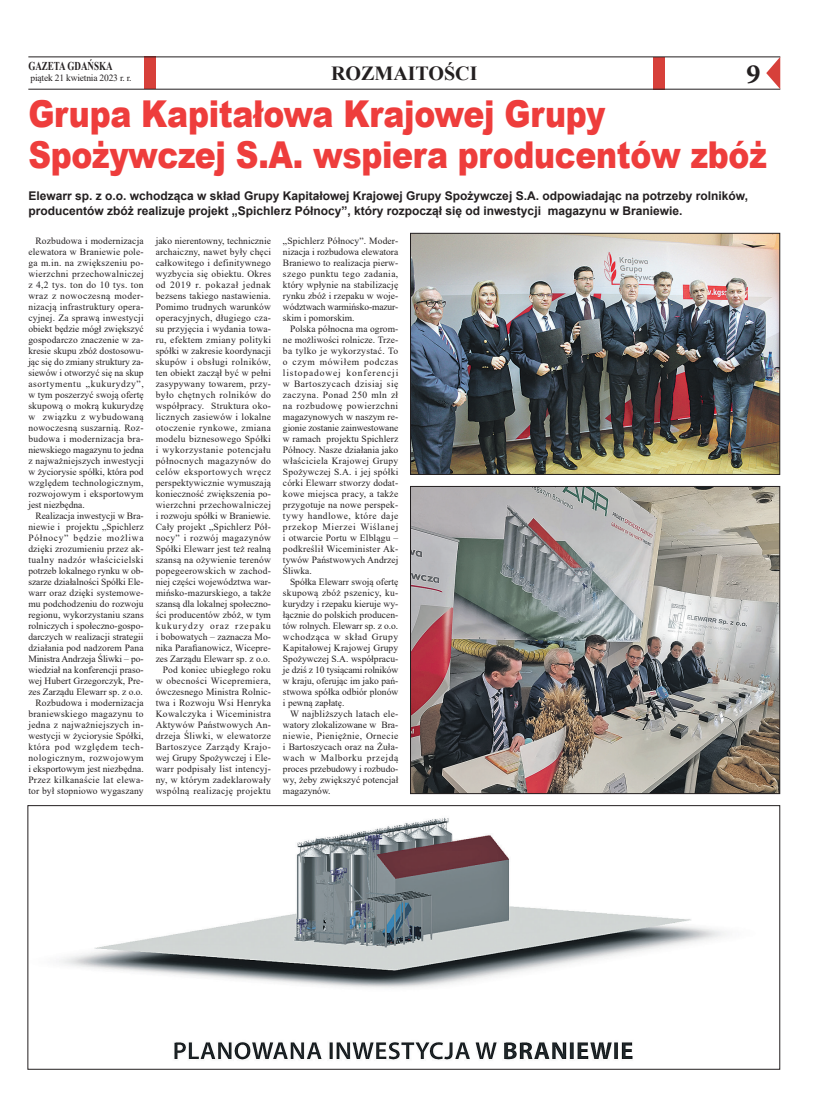
<style>
.page{position:relative;width:820px;height:1106px;background:#fff}
.page>*{position:absolute;margin:0;border:0;box-sizing:border-box;transform-origin:0 0}
.t1{font:900 37px/41px "Arial";letter-spacing:-.01em;color:#ee3d3c;scale:.85 1}
.t2{font:700 28px "Minion Pro";color:#231f20}
.t3{font:700 20px "Times New Roman";color:#231f20}
.t4{font:700 12px/15.5px "Arial";color:#231f20}
.t5{font:700 12px "Times New Roman";color:#231f20;scale:.75 1}
.t6{font:9.5px/11px "Times New Roman";letter-spacing:.015em;color:#231f20;text-align:justify}
.t7{font:9.5px "Times New Roman";letter-spacing:-.02em;color:#231f20}
</style>
<div class="page">
<svg style="left:766px;top:58px;width:14px;height:31px"></svg>
<div style="left:652px;top:57px;width:12px;height:32px;background:#d7403a"></div>
<div style="left:144px;top:57px;width:11px;height:32px;background:#d7403a"></div>
<hr style="left:28px;top:57px;width:752px;height:1px;background:#231f20">
<hr style="left:28px;top:89px;width:752px;height:1px;background:#231f20">
<img style="left:56px;top:817px;width:670px;height:243px">
<div style="left:27px;top:805px;width:753px;height:264px;border:1px solid #231f20"></div>
<img style="left:412px;top:235px;width:366px;height:238px">
<div style="left:410px;top:233px;width:370px;height:242px;border:1px solid #231f20"></div>
<img style="left:412px;top:488px;width:366px;height:304px">
<div style="left:410px;top:486px;width:370px;height:308px;border:1px solid #231f20"></div>
<p class="t5" style="left:28px;top:57px;width:114px">GAZETA GDAŃSKA</p>
<p class="t7" style="left:31px;top:71px;width:103px">piątek 21 kwietnia 2023 r. r.</p>
<h3 class="t3" style="left:331px;top:59px;width:148px">ROZMAITOŚCI</h3>
<h2 class="t2" style="left:746px;top:54px;width:15px">9</h2>
<h1 class="t1" style="left:28px;top:92px;width:869px">Grupa Kapitałowa Krajowej Grupy<br>Spożywczej S.A. wspiera producentów zbóż</h1>
<p class="t4" style="left:28px;top:188px;width:721px">Elewarr sp. z o.o. wchodząca w skład Grupy Kapitałowej Krajowej Grupy Spożywczej S.A. odpowiadając na potrzeby rolników, producentów zbóż realizuje projekt „Spichlerz Północy”, który rozpoczął się od inwestycji magazynu w Braniewie.</p>
<p class="t6" style="left:28px;top:235px;width:117px;text-indent:7px">Rozbudowa i modernizacja elewatora w Braniewie pole&shy;ga m.in. na zwiększeniu po&shy;wierzchni przechowalniczej z 4,2 tys. ton do 10 tys. ton wraz z nowoczesną moder&shy;nizacją infrastruktury opera&shy;cyjnej. Za sprawą inwestycji obiekt będzie mógł zwiększyć gospodarczo znaczenie w za&shy;kresie skupu zbóż dostosowu&shy;jąc się do zmiany struktury za&shy;siewów i otworzyć się na skup asortymentu „kukurydzy”, w tym poszerzyć swoją ofertę skupową o mokrą kukurydzę w związku z wybudowaną nowoczesną suszarnią. Roz&shy;budowa i modernizacja bra&shy;niewskiego magazynu to jedna z najważniejszych inwestycji w życiorysie spółki, która pod względem technologicznym, rozwojowym i eksportowym jest niezbędna.</p>
<p class="t6" style="left:28px;top:510px;width:117px;text-align:right">Realizacja inwestycji w Bra&shy;niewie i projektu „Spichlerz<br>Północy” będzie możliwa dzięki zrozumieniu przez ak&shy;tualny nadzór właścicielski potrzeb lokalnego rynku w ob&shy;szarze działalności Spółki Ele&shy;warr oraz dzięki systemowe&shy;mu podchodzeniu do rozwoju regionu, wykorzystaniu szans rolniczych i społeczno-gospo&shy;darczych w realizacji strategii działania pod nadzorem Pana<br>Ministra Andrzeja Śliwki – po&shy;wiedział na konferencji praso&shy;wej Hubert Grzegorczyk, Pre&shy;zes Zarządu Elewarr sp. z o.o.<br>Rozbudowa i modernizacja braniewskiego magazynu to jedna z najważniejszych in&shy;westycji w życiorysie Spółki, która pod względem tech&shy;nologicznym, rozwojowym i eksportowym jest niezbędna.<br>Przez kilkanaście lat elewa&shy;tor był stopniowo wygaszany</p>
<p class="t6" style="left:156px;top:235px;width:117px;text-align:right">jako nierentowny, technicznie archaiczny, nawet były chęci całkowitego i definitywnego wyzbycia się obiektu. Okres od 2019 r. pokazał jednak bezsens takiego nastawienia.<br>Pomimo trudnych warunków operacyjnych, długiego cza&shy;su przyjęcia i wydania towa&shy;ru, efektem zmiany polityki spółki w zakresie koordynacji skupów i obsługi rolników, ten obiekt zaczął być w pełni zasypywany towarem, przy&shy;było chętnych rolników do współpracy. Struktura oko&shy;licznych zasiewów i lokalne otoczenie rynkowe, zmiana modelu biznesowego Spółki i wykorzystanie potencjału północnych magazynów do celów eksportowych wręcz perspektywicznie wymuszają konieczność zwiększenia po&shy;wierzchni przechowalniczej i rozwoju spółki w Braniewie.<br>Cały projekt „Spichlerz Pół&shy;nocy” i rozwój magazynów<br>Spółki Elewarr jest też realną szansą na ożywienie terenów popegeerowskich w zachod&shy;niej części województwa war&shy;mińsko-mazurskiego, a także szansą dla lokalnej społeczno&shy;ści producentów zbóż, w tym kukurydzy oraz rzepaku i bobowatych – zaznacza Mo&shy;nika Parafianowicz, Wicepre&shy;zes Zarządu Elewarr sp. z o.o.<br>Pod koniec ubiegłego roku w obecności Wicepremiera, ówczesnego Ministra Rolnic&shy;twa i Rozwoju Wsi Henryka<br>Kowalczyka i Wiceministra<br>Aktywów Państwowych An&shy;drzeja Śliwki, w elewatorze<br>Bartoszyce Zarządy Krajo&shy;wej Grupy Spożywczej i Ele&shy;warr podpisały list intencyj&shy;ny, w którym zadeklarowały wspólną realizację projektu</p>
<p class="t6" style="left:283px;top:235px;width:117px">„Spichlerz Północy”. Moder&shy;nizacja i rozbudowa elewatora Braniewo to realizacja pierw&shy;szego punktu tego zadania, który wpłynie na stabilizację rynku zbóż i rzepaku w woje&shy;wództwach warmińsko-mazur&shy;skim i pomorskim.</p>
<p class="t6" style="left:283px;top:323px;width:117px;text-indent:7px">Polska północna ma ogrom&shy;ne możliwości rolnicze. Trze&shy;ba tylko je wykorzystać. To o czym mówiłem podczas listopadowej konferencji w Bartoszycach dzisiaj się zaczyna. Ponad 250 mln zł na rozbudowę powierzchni magazynowych w naszym re&shy;gionie zostanie zainwestowane w ramach projektu Spichlerz Północy. Nasze działania jako właściciela Krajowej Grupy Spożywczej S.A. i jej spółki córki Elewarr stworzy dodat&shy;kowe miejsca pracy, a także przygotuje na nowe perspek&shy;tywy handlowe, które daje przekop Mierzei Wiślanej i otwarcie Portu w Elblągu – podkreślił Wiceminister Ak&shy;tywów Państwowych Andrzej Śliwka.</p>
<p class="t6" style="left:283px;top:576px;width:117px;text-indent:7px">Spółka Elewarr swoją ofertę skupową zbóż pszenicy, ku&shy;kurydzy i rzepaku kieruje wy&shy;łącznie do polskich producen&shy;tów rolnych. Elewarr sp. z o.o. wchodząca w skład Grupy Kapitałowej Krajowej Grupy Spożywczej S.A. współpracu&shy;je dziś z 10 tysiącami rolników w kraju, oferując im jako pań&shy;stwowa spółka odbiór plonów i pewną zapłatę.</p>
<p class="t6" style="left:283px;top:708px;width:117px;text-indent:7px">W najbliższych latach ele&shy;watory zlokalizowane w Bra&shy;niewie, Pieniężnie, Ornecie i Bartoszycach oraz na Żuła&shy;wach w Malborku przejdą proces przebudowy i rozbudo&shy;wy, żeby zwiększyć potencjał magazynów.</p>
</div>
